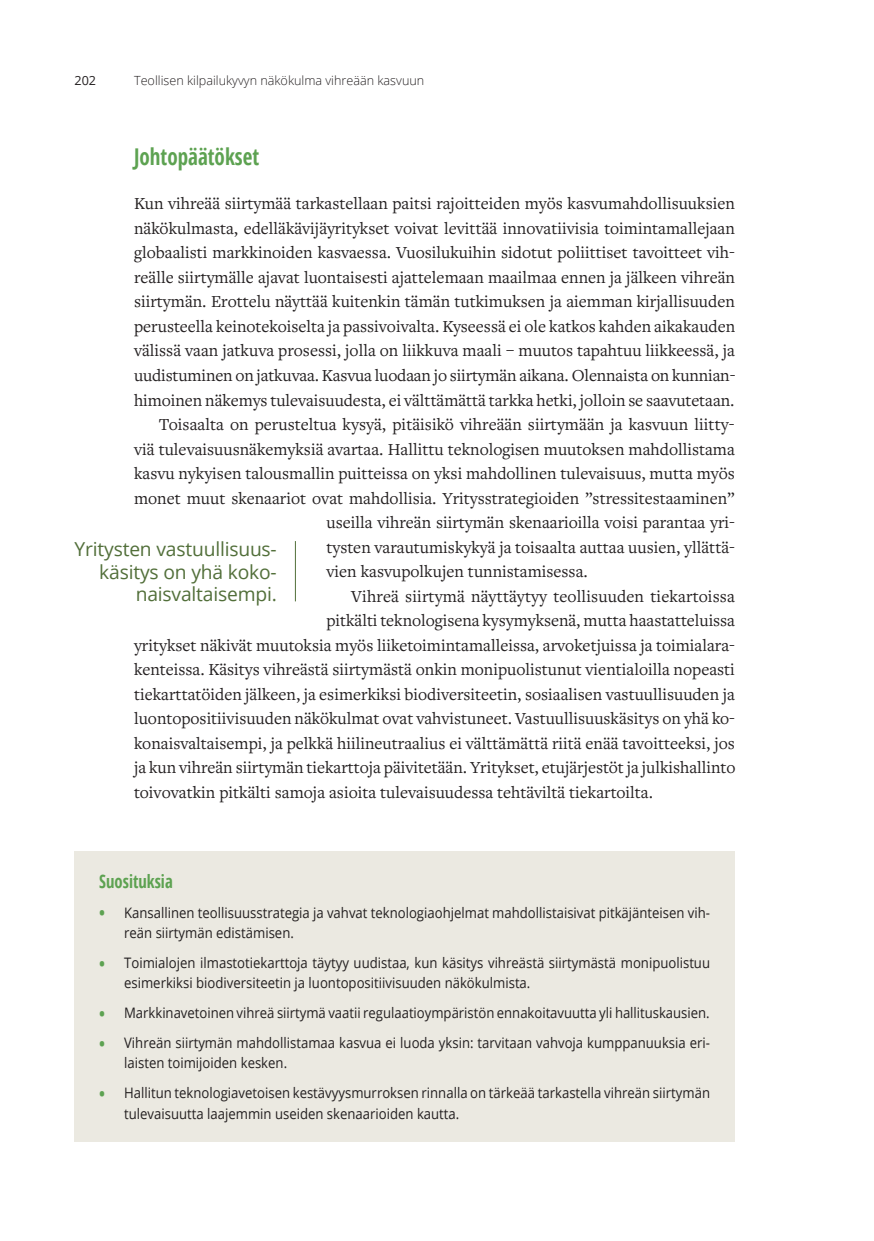
<style>
.page{position:relative;width:874px;height:1241px;background:#fff}
.page>*{position:absolute;margin:0;border:0;box-sizing:border-box;transform-origin:0 0}
.t1{font:700 condensed 23.1px "Open Sans";color:#5da251;scale:.91 1}
.t2{font:19.25px/22.8px "Open Sans";letter-spacing:-.01em;color:#526f3a;text-align:right}
.t3{font:700 condensed 18.2px "Open Sans";color:#5da251;scale:.91 1}
.t4{font:17.5px "Freight Text Pro";color:#231f20}
.t5{font:14.35px/20.1px "Open Sans";color:#231f20;scale:.91 1}
.t6{font:300 12.6px "Open Sans";color:#231f20}
.t7{font:12.6px "Open Sans";color:#231f20}
.s1{font-weight:700;font-size:17.32px;color:#5da251}
</style>
<div class="page">
<div style="left:74px;top:850px;width:660px;height:291px;background:#ebe9e1"></div>
<hr style="left:295px;top:541px;width:1px;height:60px;background:#526f3a">
<p class="t7" style="left:74px;top:72px;width:23px">202</p>
<p class="t6" style="left:134px;top:72px;width:291px">Teollisen kilpailukyvyn näkökulma vihreään kasvuun</p>
<h1 class="t1" style="left:134px;top:140px;width:139px">Johtopäätökset</h1>
<p class="t4" style="left:134px;top:192px;width:602px">Kun vihreää siirtymää tarkastellaan paitsi rajoitteiden myös kasvumahdollisuuksien</p>
<p class="t4" style="left:134px;top:217px;width:602px">näkökulmasta, edelläkävijäyritykset voivat levittää innovatiivisia toimintamallejaan</p>
<p class="t4" style="left:134px;top:241px;width:602px">globaalisti markkinoiden kasvaessa. Vuosilukuihin sidotut poliittiset tavoitteet vih-</p>
<p class="t4" style="left:134px;top:266px;width:602px">reälle siirtymälle ajavat luontaisesti ajattelemaan maailmaa ennen ja jälkeen vihreän</p>
<p class="t4" style="left:134px;top:290px;width:602px">siirtymän. Erottelu näyttää kuitenkin tämän tutkimuksen ja aiemman kirjallisuuden</p>
<p class="t4" style="left:134px;top:315px;width:602px">perusteella keinotekoiselta ja passivoivalta. Kyseessä ei ole katkos kahden aikakauden</p>
<p class="t4" style="left:134px;top:339px;width:602px">välissä vaan jatkuva prosessi, jolla on liikkuva maali – muutos tapahtuu liikkeessä, ja</p>
<p class="t4" style="left:134px;top:364px;width:602px">uudistuminen on jatkuvaa. Kasvua luodaan jo siirtymän aikana. Olennaista on kunnian-</p>
<p class="t4" style="left:134px;top:388px;width:601px">himoinen näkemys tulevaisuudesta, ei välttämättä tarkka hetki, jolloin se saavutetaan.</p>
<p class="t4" style="left:159px;top:413px;width:576px">Toisaalta on perusteltua kysyä, pitäisikö vihreään siirtymään ja kasvuun liitty-</p>
<p class="t4" style="left:134px;top:437px;width:602px">viä tulevaisuusnäkemyksiä avartaa. Hallittu teknologisen muutoksen mahdollistama</p>
<p class="t4" style="left:134px;top:462px;width:602px">kasvu nykyisen talousmallin puitteissa on yksi mahdollinen tulevaisuus, mutta myös</p>
<p class="t4" style="left:134px;top:486px;width:602px">monet muut skenaariot ovat mahdollisia. Yritysstrategioiden ”stressitestaaminen”</p>
<p class="t4" style="left:326px;top:511px;width:410px">useilla vihreän siirtymän skenaarioilla voisi parantaa yri-</p>
<p class="t4" style="left:326px;top:535px;width:410px">tysten varautumiskykyä ja toisaalta auttaa uusien, yllättä-</p>
<p class="t4" style="left:326px;top:560px;width:263px">vien kasvupolkujen tunnistamisessa.</p>
<p class="t4" style="left:351px;top:584px;width:385px">Vihreä siirtymä näyttäytyy teollisuuden tiekartoissa</p>
<p class="t4" style="left:326px;top:609px;width:410px">pitkälti teknologisena kysymyksenä, mutta haastatteluissa</p>
<p class="t4" style="left:134px;top:633px;width:602px">yritykset näkivät muutoksia myös liiketoimintamalleissa, arvoketjuissa ja toimialara-</p>
<p class="t4" style="left:134px;top:658px;width:602px">kenteissa. Käsitys vihreästä siirtymästä onkin monipuolistunut vientialoilla nopeasti</p>
<p class="t4" style="left:134px;top:682px;width:602px">tiekarttatöiden jälkeen, ja esimerkiksi biodiversiteetin, sosiaalisen vastuullisuuden ja</p>
<p class="t4" style="left:134px;top:707px;width:602px">luontopositiivisuuden näkökulmat ovat vahvistuneet. Vastuullisuuskäsitys on yhä ko-</p>
<p class="t4" style="left:134px;top:731px;width:602px">konaisvaltaisempi, ja pelkkä hiilineutraalius ei välttämättä riitä enää tavoitteeksi, jos</p>
<p class="t4" style="left:134px;top:756px;width:602px">ja kun vihreän siirtymän tiekarttoja päivitetään. Yritykset, etujärjestöt ja julkishallinto</p>
<p class="t4" style="left:134px;top:780px;width:520px">toivovatkin pitkälti samoja asioita tulevaisuudessa tehtäviltä tiekartoilta.</p>
<p class="t2" style="left:75px;top:537px;width:203px">Yritysten vastuullisuus&shy;käsitys on yhä koko&shy;naisvaltaisempi.</p>
<p class="t3" style="left:99px;top:868px;width:82px">Suosituksia</p>
<p class="t5" style="left:124px;top:901px;width:645px;text-indent:-25px"><span class="s1">•</span> Kansallinen teollisuusstrategia ja vahvat teknologiaohjelmat mahdollistaisivat pitkäjänteisen vih&shy;reän siirtymän edistämisen.</p>
<p class="t5" style="left:124px;top:952px;width:645px;text-indent:-25px"><span class="s1">•</span> Toimialojen ilmastotiekarttoja täytyy uudistaa, kun käsitys vihreästä siirtymästä monipuolistuu esimerkiksi biodiversiteetin ja luontopositiivisuuden näkökulmista.</p>
<p class="t5" style="left:99px;top:1002px;width:672px"><span class="s1">•</span> Markkinavetoinen vihreä siirtymä vaatii regulaatioympäristön ennakoitavuutta yli hallituskausien.</p>
<p class="t5" style="left:124px;top:1032px;width:645px;text-indent:-25px"><span class="s1">•</span> Vihreän siirtymän mahdollistamaa kasvua ei luoda yksin: tarvitaan vahvoja kumppanuuksia eri&shy;laisten toimijoiden kesken.</p>
<p class="t5" style="left:124px;top:1082px;width:645px;text-indent:-25px"><span class="s1">•</span> Hallitun teknologiavetoisen kestävyysmurroksen rinnalla on tärkeää tarkastella vihreän siirtymän tulevaisuutta laajemmin useiden skenaarioiden kautta.</p>
</div>
